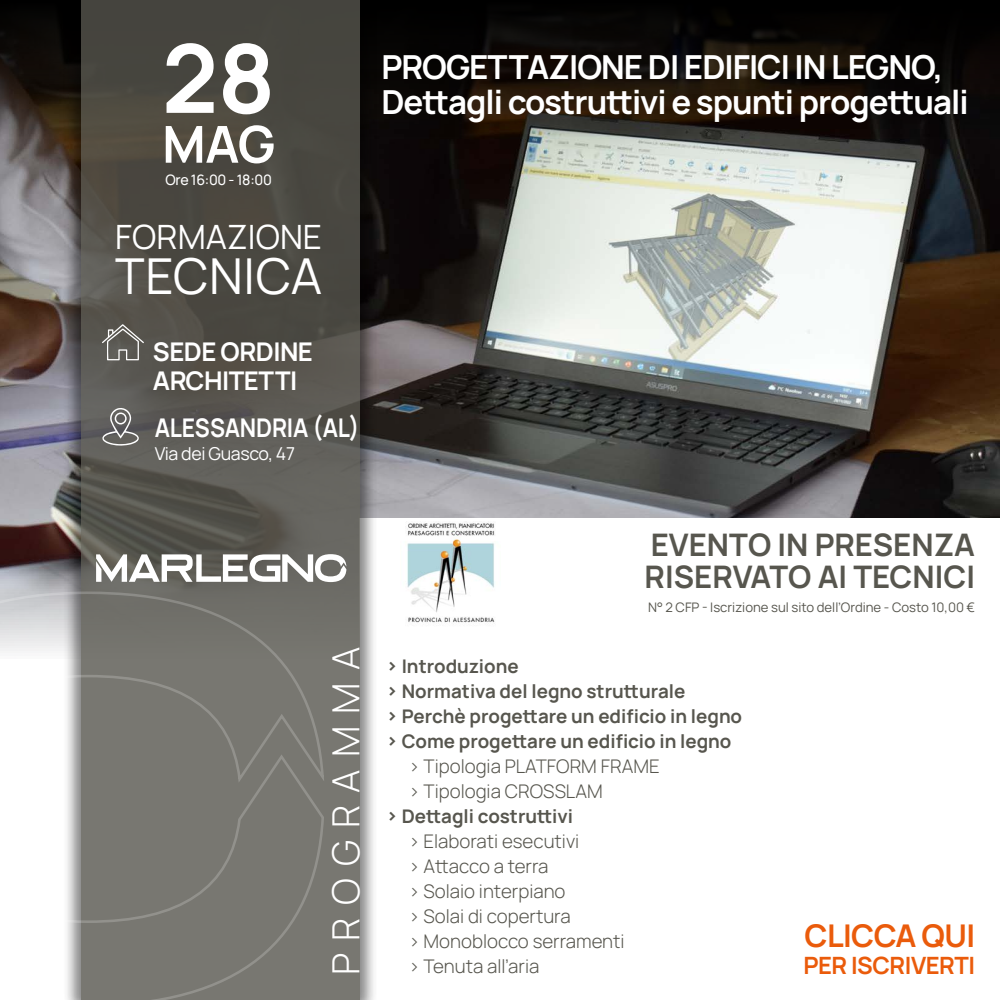
<style>
.page{position:relative;width:1000px;height:1000px;background:#fff}
.page>*{position:absolute;margin:0;border:0;box-sizing:border-box;transform-origin:0 0}
.t1{font:700 95px "Manrope";color:#fff}
.t2{font:700 50.94px "Manrope";color:#fff}
.t3{font:49.5px "Manrope";letter-spacing:.015em;color:#fff}
.t4{font:300 37.5px "Manrope";letter-spacing:.325em;color:#fff}
.t5{font:33.44px "Manrope";letter-spacing:.005em;color:#fff}
.t6{font:700 33.06px/35.2px "Manrope";letter-spacing:-.03em;color:#fff}
.t7{font:700 31.31px "Manrope";letter-spacing:-.02em;color:#ea5b0b}
.t8{font:700 31.06px/32.1px "Manrope";color:#57564e}
.t9{font:700 25.75px/28.8px "Manrope";letter-spacing:-.02em;color:#fff}
.t10{font:700 25.75px "Manrope";letter-spacing:-.02em;color:#fff;scale:.89 1}
.t11{font:700 23.81px "Manrope";letter-spacing:-.02em;color:#ea5b0b}
.t12{font:300 18.75px/25px "Manrope";color:#57564e}
.t13{font:700 18.75px/25px "Manrope";color:#57564e}
.t14{font:17.81px "Manrope";letter-spacing:-.02em;color:#fff}
.t15{font:500 14.38px "Manrope";letter-spacing:-.02em;color:#fff}
.t16{font:13.12px "Manrope";color:#57564e}
</style>
<div class="page">
<img style="left:0;top:137px;width:1000px;height:454px">
<div style="left:360px;top:518px;width:640px;height:164px;background:#fff"></div>
<svg style="left:0;top:0;width:1000px;height:137px;background:#120d09"></svg>
<div style="left:63px;top:0;width:315px;height:1000px;background:#000;opacity:.6"></div>
<svg style="left:81px;top:0;width:279px;height:1000px;background:#54524b"></svg>
<svg style="left:102px;top:406px;width:37px;height:40px"></svg>
<svg style="left:102px;top:324px;width:42px;height:36px;background:#73716c"></svg>
<img style="left:407px;top:523px;width:88px;height:100px">
<svg style="left:96px;top:554px;width:250px;height:28px"></svg>
<svg style="left:0;top:591px;width:326px;height:409px"></svg>
<h1 class="t1" style="left:162px;top:12px;width:115px">28</h1>
<h2 class="t2" style="left:162px;top:108px;width:114px">MAG</h2>
<p class="t15" style="left:165px;top:170px;width:108px">Ore 16:00 - 18:00</p>
<h3 class="t5" style="left:115px;top:213px;width:208px">FORMAZIONE</h3>
<h3 class="t3" style="left:115px;top:242px;width:208px">TECNICA</h3>
<h3 class="t9" style="left:153px;top:336px;width:162px">SEDE ORDINE<br>ARCHITETTI</h3>
<h3 class="t10" style="left:155px;top:409px;width:232px">ALESSANDRIA (AL)</h3>
<p class="t14" style="left:155px;top:441px;width:142px">Via dei Guasco, 47</p>
<h3 class="t6" style="left:381px;top:48px;width:589px">PROGETTAZIONE DI EDIFICI IN LEGNO,<br>Dettagli costruttivi e spunti progettuali</h3>
<h3 class="t4" style="left:320px;top:975px;width:330px;rotate:-90deg">PROGRAMMA</h3>
<h3 class="t8" style="left:645px;top:527px;width:332px">EVENTO IN PRESENZA<br>RISERVATO AI TECNICI</h3>
<p class="t16" style="left:648px;top:598px;width:329px">N° 2 CFP - Iscrizione sul sito dell’Ordine - Costo 10,00 €</p>
<p class="t13" style="left:386px;top:653px;width:358px">&gt; Introduzione<br>&gt; Normativa del legno strutturale<br>&gt; Perchè progettare un edificio in legno &gt; Come progettare un edificio in legno</p>
<p class="t12" style="left:409px;top:753px;width:253px">&gt; Tipologia PLATFORM FRAME &gt; Tipologia CROSSLAM</p>
<p class="t13" style="left:386px;top:803px;width:189px">&gt; Dettagli costruttivi</p>
<p class="t12" style="left:409px;top:828px;width:218px">&gt; Elaborati esecutivi<br>&gt; Attacco a terra<br>&gt; Solaio interpiano<br>&gt; Solai di copertura<br>&gt; Monoblocco serramenti &gt; Tenuta all’aria</p>
<h3 class="t7" style="left:805px;top:913px;width:172px">CLICCA QUI</h3>
<p class="t11" style="left:803px;top:949px;width:173px">PER ISCRIVERTI</p>
</div>
